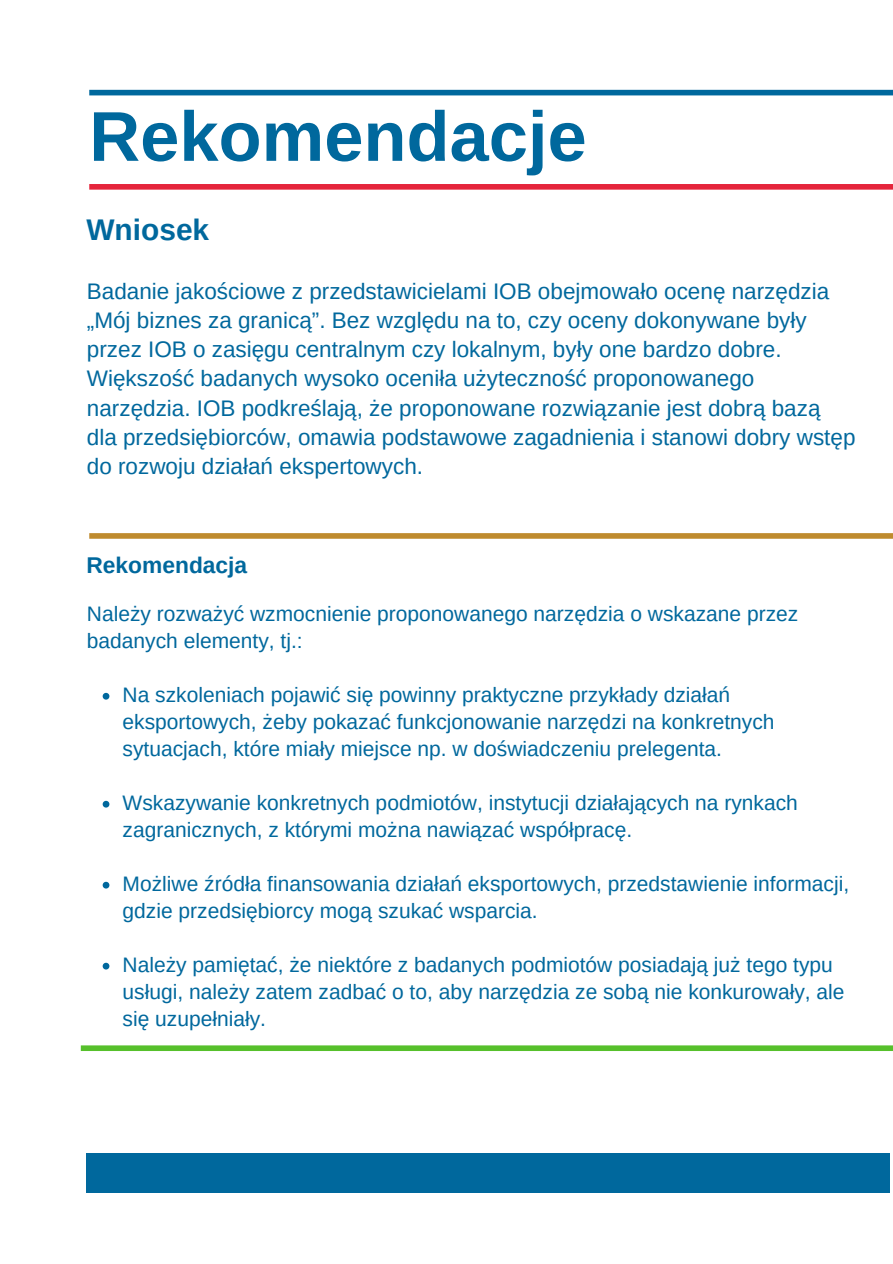
<style>
.page{position:relative;width:893px;height:1264px;background:#fff}
.page>*{position:absolute;margin:0;border:0;box-sizing:border-box;transform-origin:0 0}
.t1{font:700 70.5px "Arimo";color:#00689d}
.t2{font:700 29.85px "Arimo";color:#00689d}
.t3{font:700 22.8px "Arimo";color:#00689d}
.t4{font:22.5px/29.2px "Arimo";color:#00689d}
.t5{font:21px/27px "Arimo";color:#00689d}
</style>
<div class="page">
<div style="left:86px;top:1153px;width:803px;height:39px;background:#00689d"></div>
<div style="left:89px;top:90px;width:803px;height:5px;background:#00689d"></div>
<div style="left:89px;top:184px;width:803px;height:6px;background:#e5243b"></div>
<div style="left:89px;top:533px;width:803px;height:5px;background:#bf8b2e"></div>
<div style="left:81px;top:1045px;width:811px;height:6px;background:#56c02b"></div>
<svg style="left:103px;top:693px;width:6px;height:6px"></svg>
<svg style="left:103px;top:800px;width:6px;height:7px"></svg>
<svg style="left:103px;top:881px;width:6px;height:7px"></svg>
<svg style="left:103px;top:962px;width:6px;height:7px"></svg>
<p class="t1" style="left:89px;top:97px;width:499px">Rekomendacje</p>
<p class="t2" style="left:86px;top:213px;width:124px">Wniosek</p>
<p class="t4" style="left:87px;top:276px;width:770px">Badanie jakościowe z przedstawicielami IOB obejmowało ocenę narzędzia „Mój biznes za granicą”. Bez względu na to, czy oceny dokonywane były przez IOB o zasięgu centralnym czy lokalnym, były one bardzo dobre.<br>Większość badanych wysoko oceniła użyteczność proponowanego narzędzia. IOB podkreślają, że proponowane rozwiązanie jest dobrą bazą dla przedsiębiorców, omawia podstawowe zagadnienia i stanowi dobry wstęp do rozwoju działań ekspertowych.</p>
<p class="t3" style="left:86px;top:552px;width:162px">Rekomendacja</p>
<p class="t5" style="left:87px;top:600px;width:713px">Należy rozważyć wzmocnienie proponowanego narzędzia o wskazane przez badanych elementy, tj.:</p>
<p class="t5" style="left:123px;top:681px;width:653px">Na szkoleniach pojawić się powinny praktyczne przykłady działań eksportowych, żeby pokazać funkcjonowanie narzędzi na konkretnych sytuacjach, które miały miejsce np. w doświadczeniu prelegenta.</p>
<p class="t5" style="left:123px;top:789px;width:676px">Wskazywanie konkretnych podmiotów, instytucji działających na rynkach zagranicznych, z którymi można nawiązać współpracę.</p>
<p class="t5" style="left:123px;top:870px;width:728px">Możliwe źródła finansowania działań eksportowych, przedstawienie informacji, gdzie przedsiębiorcy mogą szukać wsparcia.</p>
<p class="t5" style="left:123px;top:951px;width:723px">Należy pamiętać, że niektóre z badanych podmiotów posiadają już tego typu usługi, należy zatem zadbać o to, aby narzędzia ze sobą nie konkurowały, ale się uzupełniały.</p>
</div>
